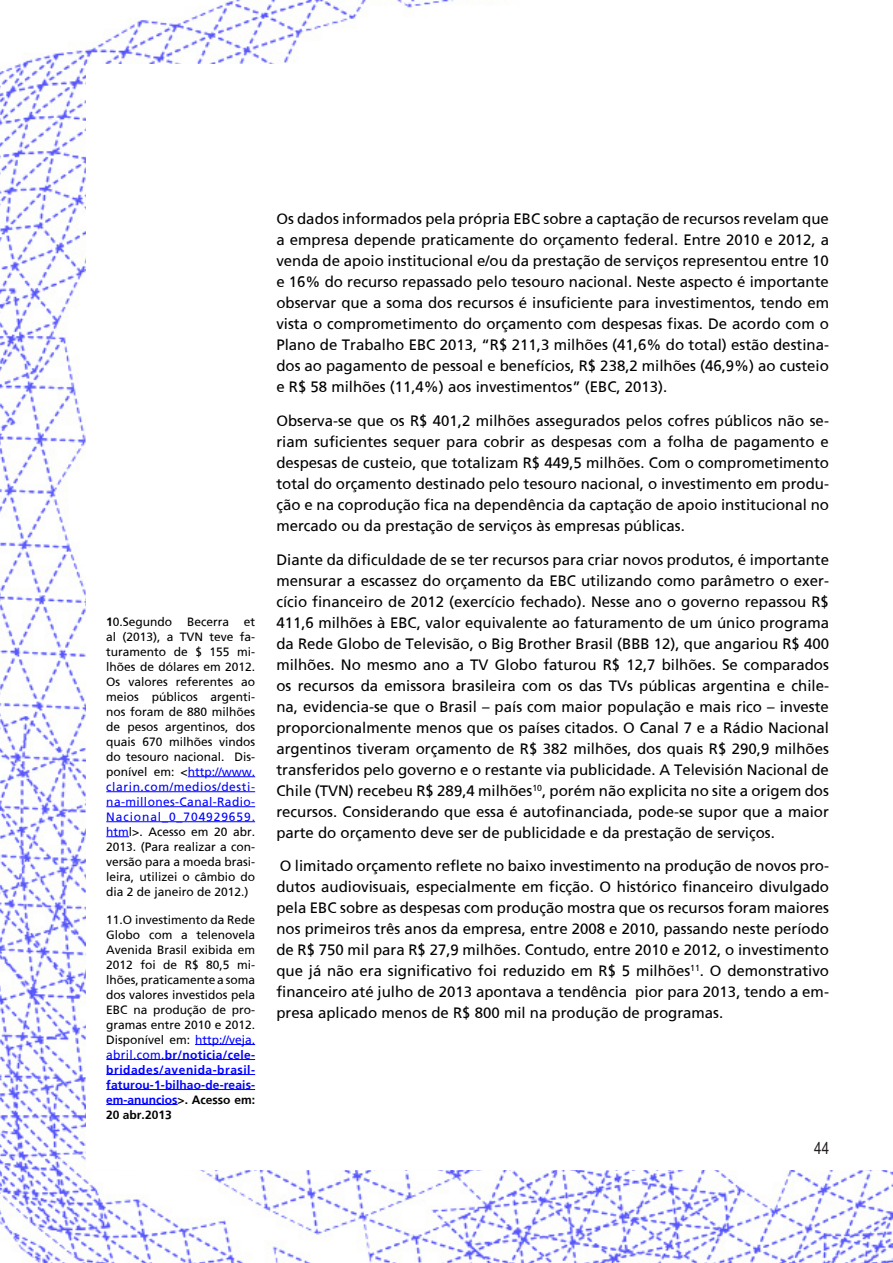
<style>
.page{position:relative;width:893px;height:1263px;background:#fff}
.page>*{position:absolute;margin:0;border:0;box-sizing:border-box;transform-origin:0 0}
.t1{font:16.5px "Arial Narrow";color:#231f20}
.NE_CORPO_TEXTO{font:15px/21px "Frutiger";color:#000;text-align:justify}
.NE_CORPO_LEGENDA{font:12px/15px "Frutiger";color:#000;text-align:justify}
.s1{font-weight:700}
.s2{color:#00f}
.s3{font-weight:700;color:#00f}
</style>
<div class="page">
<img style="left:0;top:0;width:893px;height:1263px">
<div style="left:86px;top:64px;width:806px;height:1105px;background:#fff"></div>
<hr style="left:188px;top:776px;width:67px;height:1px;background:#00f">
<hr style="left:106px;top:791px;width:149px;height:1px;background:#00f">
<hr style="left:106px;top:806px;width:149px;height:1px;background:#00f">
<hr style="left:106px;top:821px;width:149px;height:1px;background:#00f">
<svg style="left:106px;top:836px;width:23px;height:1px"></svg>
<hr style="left:195px;top:1044px;width:60px;height:1px;background:#00f">
<hr style="left:106px;top:1059px;width:149px;height:1px;background:#00f">
<hr style="left:106px;top:1074px;width:149px;height:1px;background:#00f">
<hr style="left:106px;top:1089px;width:149px;height:1px;background:#00f">
<hr style="left:106px;top:1104px;width:72px;height:1px;background:#00f">
<p class="NE_CORPO_LEGENDA" style="left:106px;top:614px;width:150px"><span class="s1">1</span>0.Segundo Becerra et al (2013), a TVN teve fa&shy;turamento de $ 155 mi&shy;lhões de dólares em 2012.<br>Os valores referentes ao meios públicos argenti&shy;nos foram de 880 milhões de pesos argentinos, dos quais 670 milhões vindos do tesouro nacional. Dis&shy;ponível em: &lt;<span class="s2">http://www. clarin.com/medios/desti&shy;na-millones-Canal-Radio-Nacional_0_704929659. htm</span>l&gt;. Acesso em 20 abr.<br>2013. (Para realizar a con&shy;versão para a moeda brasi&shy;leira, utilizei o câmbio do dia 2 de janeiro de 2012.)</p>
<p class="NE_CORPO_LEGENDA" style="left:106px;top:912px;width:150px">11.O investimento da Rede Globo com a telenovela Avenida Brasil exibida em 2012 foi de R$ 80,5 mi&shy;lhões, praticamente a soma dos valores investidos pela EBC na produção de pro&shy;gramas entre 2010 e 2012.<br>Disponível em: <span class="s2">http://veja. abril.com.</span><span class="s3">br/noticia/cele&shy;bridades/avenida-brasil&shy;faturou-1-bilhao-de-reais&shy;em-anuncios</span><span class="s1">&gt;. Acesso em:<br>20 abr.2013</span></p>
<p class="NE_CORPO_TEXTO" style="left:276px;top:208px;width:554px">Os dados informados pela própria EBC sobre a captação de recursos revelam que a empresa depende praticamente do orçamento federal. Entre 2010 e 2012, a venda de apoio institucional e/ou da prestação de serviços representou entre 10 e 16% do recurso repassado pelo tesouro nacional. Neste aspecto é importante observar que a soma dos recursos é insuficiente para investimentos, tendo em vista o comprometimento do orçamento com despesas fixas. De acordo com o Plano de Trabalho EBC 2013, “R$ 211,3 milhões (41,6% do total) estão destina&shy;dos ao pagamento de pessoal e benefícios, R$ 238,2 milhões (46,9%) ao custeio e R$ 58 milhões (11,4%) aos investimentos” (EBC, 2013).</p>
<p class="NE_CORPO_TEXTO" style="left:276px;top:410px;width:554px">Observa-se que os R$ 401,2 milhões assegurados pelos cofres públicos não se&shy;riam suficientes sequer para cobrir as despesas com a folha de pagamento e despesas de custeio, que totalizam R$ 449,5 milhões. Com o comprometimento total do orçamento destinado pelo tesouro nacional, o investimento em produ&shy;ção e na coprodução fica na dependência da captação de apoio institucional no mercado ou da prestação de serviços às empresas públicas.</p>
<p class="NE_CORPO_TEXTO" style="left:276px;top:549px;width:554px">Diante da dificuldade de se ter recursos para criar novos produtos, é importante mensurar a escassez do orçamento da EBC utilizando como parâmetro o exer&shy;cício financeiro de 2012 (exercício fechado). Nesse ano o governo repassou R$ 411,6 milhões à EBC, valor equivalente ao faturamento de um único programa da Rede Globo de Televisão, o Big Brother Brasil (BBB 12), que angariou R$ 400 milhões. No mesmo ano a TV Globo faturou R$ 12,7 bilhões. Se comparados os recursos da emissora brasileira com os das TVs públicas argentina e chile&shy;na, evidencia-se que o Brasil – país com maior população e mais rico – investe proporcionalmente menos que os países citados. O Canal 7 e a Rádio Nacional argentinos tiveram orçamento de R$ 382 milhões, dos quais R$ 290,9 milhões transferidos pelo governo e o restante via publicidade. A Televisión Nacional de Chile (TVN) recebeu R$ 289,4 milhões<sup>10</sup>, porém não explicita no site a origem dos recursos. Considerando que essa é autofinanciada, pode-se supor que a maior parte do orçamento deve ser de publicidade e da prestação de serviços.</p>
<p class="NE_CORPO_TEXTO" style="left:276px;top:855px;width:554px">O limitado orçamento reflete no baixo investimento na produção de novos pro&shy;dutos audiovisuais, especialmente em ficção. O histórico financeiro divulgado pela EBC sobre as despesas com produção mostra que os recursos foram maiores nos primeiros três anos da empresa, entre 2008 e 2010, passando neste período de R$ 750 mil para R$ 27,9 milhões. Contudo, entre 2010 e 2012, o investimento que já não era significativo foi reduzido em R$ 5 milhões<sup>11</sup>. O demonstrativo financeiro até julho de 2013 apontava a tendência pior para 2013, tendo a em&shy;presa aplicado menos de R$ 800 mil na produção de programas.</p>
<p class="t1" style="left:814px;top:1136px;width:17px">44</p>
</div>
